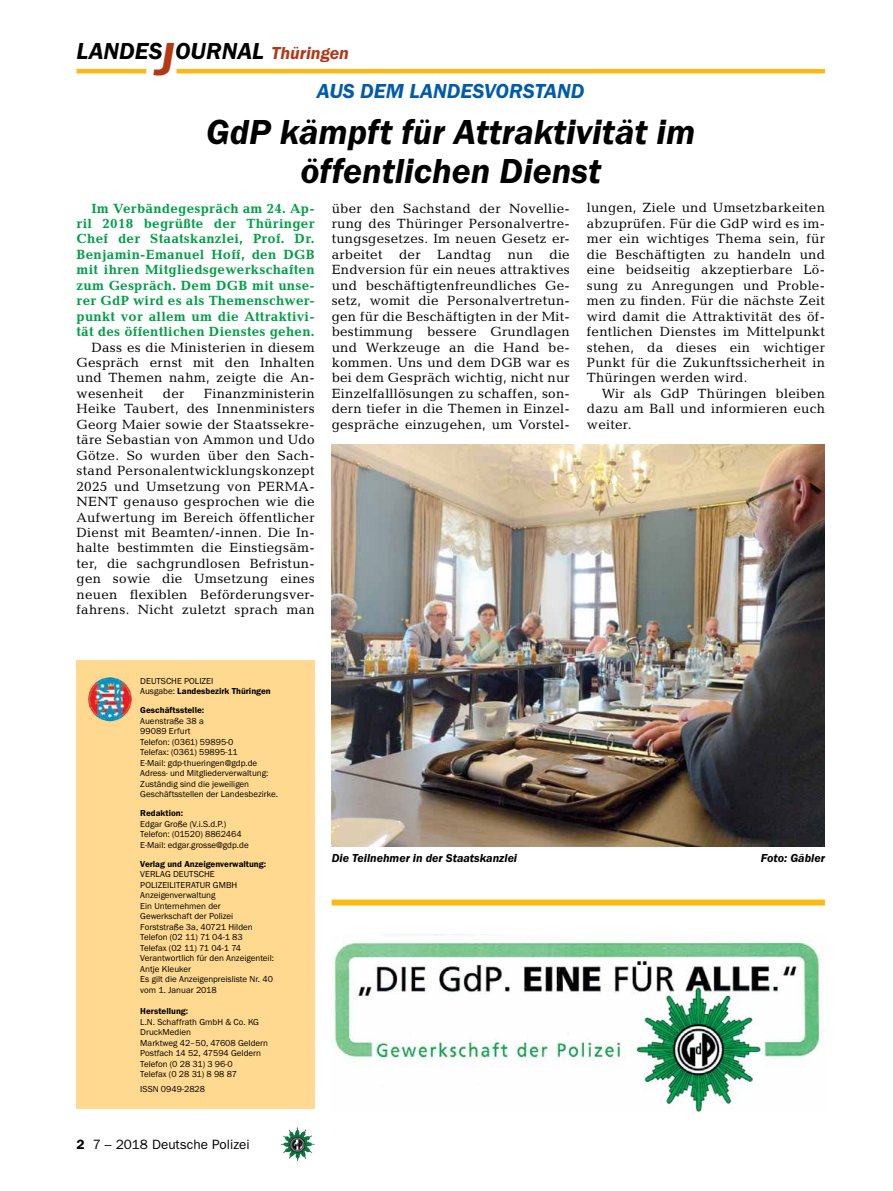
<style>
.page{position:relative;width:893px;height:1191px;background:#fff}
.page>*{position:absolute;margin:0;border:0;box-sizing:border-box;transform-origin:0 0}
.t1{font:italic 600 36px/39px "Franklin Gothic Itc T";color:#000;text-align:center}
.t2{font:italic 600 24px "Franklin Gothic Itc T";color:#000}
.t3{font:italic 600 21px "Franklin Gothic Itc T";color:#005baa}
.t4{font:13.5px/15.5px "Candida";letter-spacing:.02em;color:#000;text-align:justify}
.t5{font:700 13.5px/15.5px "Candida";letter-spacing:.02em;color:#009f47;text-align:justify}
.t6{font:13.5px "Franklin Gothic";color:#000}
.t7{font:italic 600 12px "Franklin Gothic Itc T";color:#000}
.t8{font:9px/10.5px "Franklin Gothic Itc T";color:#000}
.t9{font:600 9px "Franklin Gothic Itc T";color:#000}
.s1{font-size:48px;color:#b33916}
.s2{font-size:18px;color:#b33916}
.s3{font-weight:600}
</style>
<div class="page">
<hr style="left:77px;top:69px;width:69px;height:4px;background:#fdb913">
<hr style="left:176px;top:69px;width:649px;height:4px;background:#fdb913">
<img style="left:281px;top:1128px;width:16px;height:24px">
<div style="left:77px;top:661px;width:238px;height:448px;background:#ffd990"></div>
<img style="left:86px;top:673px;width:48px;height:51px">
<img style="left:332px;top:444px;width:493px;height:402px">
<img style="left:333px;top:934px;width:488px;height:178px">
<div style="left:332px;top:899px;width:493px;height:6px;background:#fdb913"></div>
<h2 class="t2" style="left:77px;top:37px;width:274px">LANDES<span class="s1">J</span>OURNAL <span class="s2">Thüringen</span></h2>
<h3 class="t3" style="left:317px;top:79px;width:118px">Aus dem Landes</h3>
<h3 class="t3" style="left:484px;top:79px;width:25px">vorstand</h3>
<h1 class="t1" style="left:206px;top:112px;width:491px">GdP kämpft für Attraktivität im öffentlichen Dienst</h1>
<p class="t4" style="left:332px;top:200px;width:240px">über den Sachstand der Novellie&shy;rung des Thüringer Personalvertre&shy;tungsgesetzes. Im neuen Gesetz er&shy;arbeitet der Landtag nun die Endversion für ein neues attraktives und beschäftigtenfreundliches Ge&shy;setz, womit die Personalvertretun&shy;gen für die Beschäftigten in der Mit&shy;bestimmung bessere Grundlagen und Werkzeuge an die Hand be&shy;kommen. Uns und dem DGB war es bei dem Gespräch wichtig, nicht nur Einzelfalllösungen zu schaffen, son&shy;dern tiefer in die Themen in Einzel&shy;gespräche einzugehen, um Vorstel-</p>
<p class="t4" style="left:587px;top:200px;width:240px">lungen, Ziele und Umsetzbarkeiten abzuprüfen. Für die GdP wird es im&shy;mer ein wichtiges Thema sein, für die Beschäftigten zu handeln und eine beidseitig akzeptierbare Lö&shy;sung zu Anregungen und Proble&shy;men zu finden. Für die nächste Zeit wird damit die Attraktivität des öf&shy;fentlichen Dienstes im Mittelpunkt stehen, da dieses ein wichtiger Punkt für die Zukunftssicherheit in Thüringen werden wird.</p>
<p class="t5" style="left:77px;top:200px;width:240px;text-indent:15px">Im Verbändegespräch am 24. Ap&shy;ril 2018 begrüßte der Thüringer Chef der Staatskanzlei, Prof. Dr.<br>Benjamin-Emanuel Hoff, den DGB mit ihren Mitgliedsgewerkschaften zum Gespräch. Dem DGB mit unse&shy;rer GdP wird es als Themenschwer&shy;punkt vor allem um die Attraktivi&shy;tät des öffentlichen Dienstes gehen.</p>
<p class="t4" style="left:77px;top:339px;width:240px;text-indent:15px">Dass es die Ministerien in diesem Gespräch ernst mit den Inhalten und Themen nahm, zeigte die An&shy;wesenheit</p>
<p class="t4" style="left:587px;top:385px;width:240px;text-indent:15px">Wir als GdP Thüringen bleiben dazu am Ball und informieren euch weiter.</p>
<p class="t4" style="left:163px;top:386px;width:23px">der</p>
<p class="t4" style="left:77px;top:386px;width:240px;text-indent:127px">Finanzministerin Heike Taubert, des Innenministers Georg Maier sowie der Staatssekre&shy;täre Sebastian von Ammon und Udo Götze. So wurden über den Sach&shy;stand Personalentwicklungskonzept 2025 und Umsetzung von PERMA-NENT genauso gesprochen wie die Aufwertung im Bereich öffentlicher Dienst mit Beamten/-innen. Die In&shy;halte bestimmten die Einstiegsäm&shy;ter, die sachgrundlosen Befristun&shy;gen sowie die Umsetzung eines neuen flexiblen Beförderungsver&shy;fahrens. Nicht zuletzt sprach man</p>
<p class="t8" style="left:140px;top:675px;width:132px">DEUTSCHE POLIZEI<br>Ausgabe: <span class="s3">Landesbezirk Thüringen</span></p>
<p class="t9" style="left:140px;top:705px;width:65px">Geschäftsstelle:</p>
<p class="t8" style="left:140px;top:715px;width:139px">Auenstraße 38 a<br>99089 Erfurt<br>Telefon: (0361) 59895-0<br>Telefax: (0361) 59895-11<br>E-Mail: gdp-thueringen@gdp.de<br>Adress- und Mitgliederverwaltung:<br>Zuständig sind die jeweiligen<br>Geschäftsstellen der Landesbezirke.</p>
<p class="t9" style="left:140px;top:808px;width:44px">Redaktion:</p>
<p class="t8" style="left:140px;top:818px;width:110px">Edgar Große (V.i.S.d.P.)<br>Telefon: (01520) 8862464<br>E-Mail: edgar.grosse@gdp.de</p>
<p class="t9" style="left:140px;top:858px;width:127px">Verlag und Anzeigenverwaltung:</p>
<p class="t8" style="left:140px;top:869px;width:135px">VERLAG DEUTSCHE<br>POLIZEILITERATUR GMBH<br>Anzeigenverwaltung<br>Ein Unternehmen der<br>Gewerkschaft der Polizei<br>Forststraße 3a, 40721 Hilden<br>Telefon (02 11) 71 04-1 83<br>Telefax (02 11) 71 04-1 74<br>Verantwortlich für den Anzeigenteil:<br>Antje Kleuker<br>Es gilt die Anzeigenpreisliste Nr. 40 vom 1. Januar 2018</p>
<p class="t9" style="left:140px;top:1005px;width:50px">Herstellung:</p>
<p class="t8" style="left:140px;top:1016px;width:129px">L.N. Schaffrath GmbH &amp; Co. KG<br>DruckMedien<br>Marktweg 42–50, 47608 Geldern<br>Postfach 14 52, 47594 Geldern<br>Telefon (0 28 31) 3 96-0<br>Telefax (0 28 31) 8 98 87</p>
<p class="t8" style="left:140px;top:1083px;width:66px">ISSN 0949-2828</p>
<p class="t6" style="left:77px;top:1136px;width:175px"><span class="s3">2</span> 7 – 2018 Deutsche Polizei</p>
<p class="t7" style="left:332px;top:850px;width:187px">Die Teilnehmer in der Staatskanzlei</p>
<p class="t7" style="left:761px;top:850px;width:66px">Foto: Gäbler</p>
</div>
